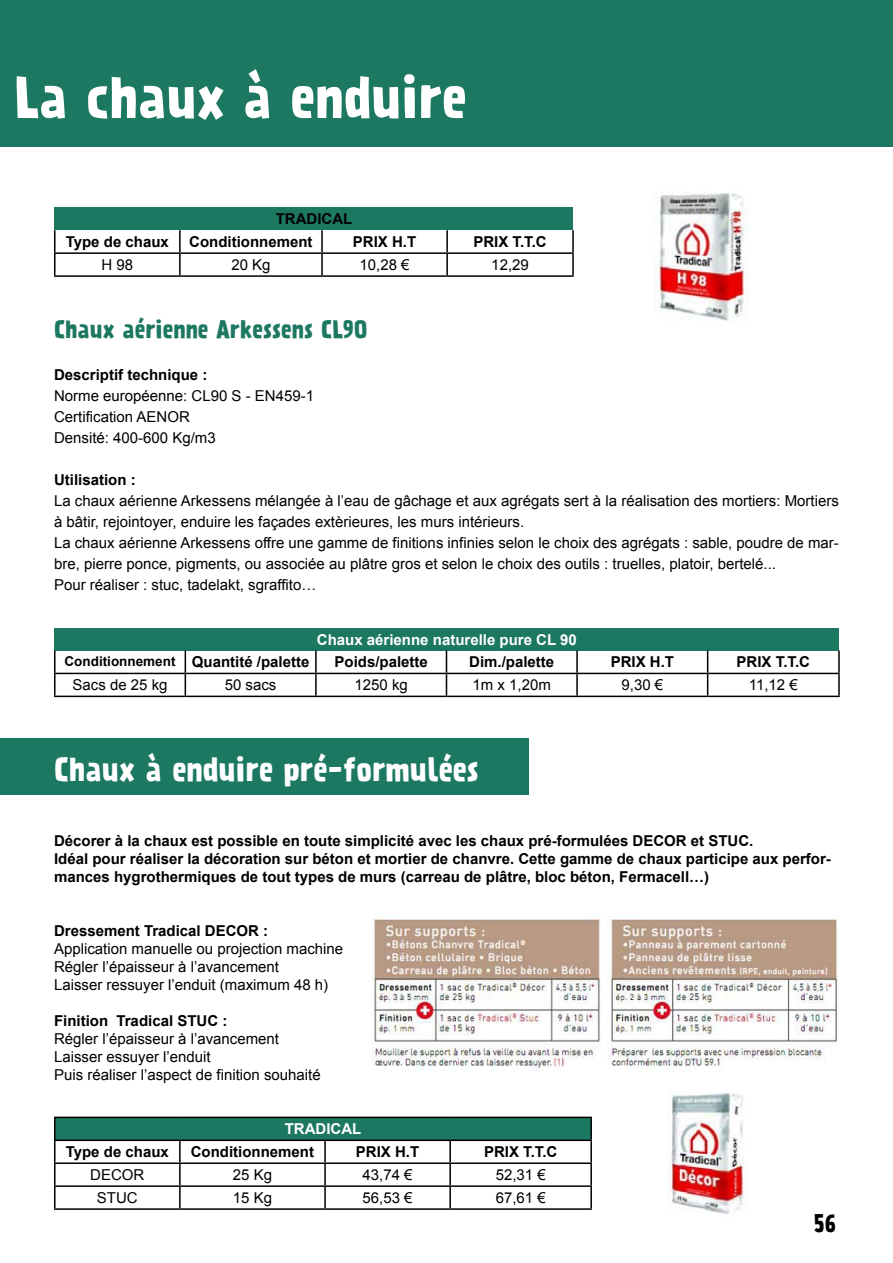
<style>
.page{position:relative;width:893px;height:1263px;background:#fff}
.page>*{position:absolute;margin:0;border:0;box-sizing:border-box;transform-origin:0 0}
.t1{font:700 52.5px "Prater Sans Two";color:#fff}
.t2{font:700 30px "Prater Sans Two";color:#fff}
.t3{font:700 22.5px "Prater Sans Two";color:#1d7862}
.t4{font:700 22.5px "Prater Sans Two";color:#000}
.t5{font:15px/21px "Arial";color:#000}
.t6{font:700 15px/18px "Arial";color:#000}
.t7{font:700 15px "Arial";color:#fff}
.s1{font-size:13.5px}
</style>
<div class="page">
<div style="left:0;top:738px;width:528px;height:57px;background:#1d7862"></div>
<div style="left:0;top:0;width:893px;height:147px;background:#1d7862"></div>
<div style="left:55px;top:628px;width:784px;height:22px;background:#1d7862"></div>
<hr style="left:54px;top:650px;width:2px;height:23px;background:#000">
<hr style="left:315px;top:650px;width:2px;height:23px;background:#000">
<hr style="left:576px;top:650px;width:2px;height:23px;background:#000">
<hr style="left:838px;top:650px;width:2px;height:23px;background:#000">
<hr style="left:54px;top:673px;width:131px;height:1px;background:#000">
<hr style="left:54px;top:674px;width:2px;height:22px;background:#000">
<hr style="left:185px;top:673px;width:131px;height:1px;background:#000">
<svg style="left:185px;top:650px;width:1px;height:46px"></svg>
<hr style="left:316px;top:673px;width:130px;height:1px;background:#000">
<hr style="left:315px;top:674px;width:2px;height:22px;background:#000">
<hr style="left:446px;top:673px;width:131px;height:1px;background:#000">
<svg style="left:446px;top:650px;width:1px;height:46px"></svg>
<hr style="left:577px;top:673px;width:131px;height:1px;background:#000">
<hr style="left:576px;top:674px;width:2px;height:22px;background:#000">
<hr style="left:708px;top:673px;width:132px;height:1px;background:#000">
<svg style="left:707px;top:650px;width:1px;height:46px"></svg>
<hr style="left:838px;top:674px;width:2px;height:22px;background:#000">
<hr style="left:54px;top:696px;width:131px;height:1px;background:#000">
<hr style="left:185px;top:696px;width:131px;height:1px;background:#000">
<hr style="left:316px;top:696px;width:130px;height:1px;background:#000">
<hr style="left:446px;top:696px;width:131px;height:1px;background:#000">
<hr style="left:577px;top:696px;width:131px;height:1px;background:#000">
<hr style="left:708px;top:696px;width:132px;height:1px;background:#000">
<div style="left:55px;top:1117px;width:536px;height:23px;background:#1d7862"></div>
<hr style="left:54px;top:1116px;width:126px;height:2px;background:#000">
<hr style="left:54px;top:1118px;width:2px;height:21px;background:#000">
<hr style="left:180px;top:1116px;width:145px;height:2px;background:#000">
<hr style="left:325px;top:1116px;width:125px;height:2px;background:#000">
<hr style="left:450px;top:1116px;width:142px;height:2px;background:#000">
<hr style="left:590px;top:1118px;width:2px;height:21px;background:#000">
<hr style="left:54px;top:1139px;width:126px;height:2px;background:#000">
<hr style="left:54px;top:1141px;width:2px;height:21px;background:#000">
<hr style="left:180px;top:1139px;width:145px;height:2px;background:#000">
<hr style="left:179px;top:1141px;width:2px;height:21px;background:#000">
<hr style="left:325px;top:1139px;width:125px;height:2px;background:#000">
<hr style="left:324px;top:1141px;width:2px;height:21px;background:#000">
<hr style="left:450px;top:1139px;width:142px;height:2px;background:#000">
<hr style="left:449px;top:1141px;width:2px;height:21px;background:#000">
<hr style="left:590px;top:1141px;width:2px;height:21px;background:#000">
<hr style="left:54px;top:1162px;width:126px;height:2px;background:#000">
<hr style="left:54px;top:1164px;width:2px;height:21px;background:#000">
<hr style="left:180px;top:1162px;width:145px;height:2px;background:#000">
<hr style="left:179px;top:1164px;width:2px;height:21px;background:#000">
<hr style="left:325px;top:1162px;width:125px;height:2px;background:#000">
<hr style="left:324px;top:1164px;width:2px;height:21px;background:#000">
<hr style="left:450px;top:1162px;width:142px;height:2px;background:#000">
<hr style="left:449px;top:1164px;width:2px;height:21px;background:#000">
<hr style="left:590px;top:1164px;width:2px;height:21px;background:#000">
<hr style="left:54px;top:1185px;width:126px;height:2px;background:#000">
<hr style="left:54px;top:1187px;width:2px;height:21px;background:#000">
<hr style="left:180px;top:1185px;width:145px;height:2px;background:#000">
<hr style="left:179px;top:1187px;width:2px;height:21px;background:#000">
<hr style="left:325px;top:1185px;width:125px;height:2px;background:#000">
<hr style="left:324px;top:1187px;width:2px;height:21px;background:#000">
<hr style="left:450px;top:1185px;width:142px;height:2px;background:#000">
<hr style="left:449px;top:1187px;width:2px;height:21px;background:#000">
<hr style="left:590px;top:1187px;width:2px;height:21px;background:#000">
<hr style="left:54px;top:1208px;width:126px;height:2px;background:#000">
<hr style="left:180px;top:1208px;width:145px;height:2px;background:#000">
<hr style="left:325px;top:1208px;width:125px;height:2px;background:#000">
<hr style="left:450px;top:1208px;width:142px;height:2px;background:#000">
<img style="left:371px;top:918px;width:467px;height:154px">
<img style="left:668px;top:1091px;width:78px;height:123px">
<div style="left:55px;top:207px;width:518px;height:23px;background:#1d7862"></div>
<hr style="left:54px;top:230px;width:2px;height:22px;background:#000">
<hr style="left:179px;top:230px;width:2px;height:22px;background:#000">
<hr style="left:321px;top:230px;width:2px;height:22px;background:#000">
<hr style="left:446px;top:230px;width:2px;height:22px;background:#000">
<hr style="left:572px;top:230px;width:2px;height:22px;background:#000">
<hr style="left:54px;top:252px;width:126px;height:2px;background:#000">
<hr style="left:54px;top:254px;width:2px;height:21px;background:#000">
<hr style="left:180px;top:252px;width:142px;height:2px;background:#000">
<hr style="left:179px;top:254px;width:2px;height:21px;background:#000">
<hr style="left:322px;top:252px;width:125px;height:2px;background:#000">
<hr style="left:321px;top:254px;width:2px;height:21px;background:#000">
<hr style="left:447px;top:252px;width:127px;height:2px;background:#000">
<hr style="left:446px;top:254px;width:2px;height:21px;background:#000">
<hr style="left:572px;top:254px;width:2px;height:21px;background:#000">
<hr style="left:54px;top:275px;width:126px;height:2px;background:#000">
<hr style="left:180px;top:275px;width:142px;height:2px;background:#000">
<hr style="left:322px;top:275px;width:125px;height:2px;background:#000">
<hr style="left:447px;top:275px;width:127px;height:2px;background:#000">
<img style="left:655px;top:192px;width:94px;height:129px">
<h1 class="t1" style="left:14px;top:64px;width:455px">La chaux à enduire</h1>
<p class="t6" style="left:276px;top:210px;width:78px">TRADICAL</p>
<p class="t6" style="left:66px;top:233px;width:105px">Type de chaux</p>
<p class="t6" style="left:189px;top:233px;width:125px">Conditionnement</p>
<p class="t6" style="left:353px;top:233px;width:65px">PRIX H.T</p>
<p class="t6" style="left:473px;top:233px;width:75px">PRIX T.T.C</p>
<p class="t5" style="left:101px;top:254px;width:33px">H 98</p>
<p class="t5" style="left:231px;top:254px;width:41px">20 Kg</p>
<p class="t5" style="left:360px;top:254px;width:52px">10,28 €</p>
<p class="t5" style="left:491px;top:254px;width:39px">12,29</p>
<h3 class="t3" style="left:54px;top:315px;width:315px">Chaux aérienne Arkessens CL90</h3>
<p class="t6" style="left:54px;top:366px;width:155px">Descriptif technique :</p>
<p class="t5" style="left:54px;top:385px;width:262px">Norme européenne: CL90 S - EN459-1<br>Certification AENOR<br>Densité: 400-600 Kg/m3</p>
<p class="t6" style="left:54px;top:471px;width:83px">Utilisation :</p>
<p class="t5" style="left:54px;top:490px;width:786px">La chaux aérienne Arkessens mélangée à lʼeau de gâchage et aux agrégats sert à la réalisation des mortiers: Mortiers à bâtir, rejointoyer, enduire les façades extèrieures, les murs intérieurs.<br>La chaux aérienne Arkessens offre une gamme de finitions infinies selon le choix des agrégats : sable, poudre de mar&shy;bre, pierre ponce, pigments, ou associée au plâtre gros et selon le choix des outils : truelles, platoir, bertelé...<br>Pour réaliser : stuc, tadelakt, sgraffito…</p>
<p class="t7" style="left:317px;top:629px;width:261px">Chaux aérienne naturelle pure CL 90</p>
<p class="t6" style="left:65px;top:654px;width:246px"><span class="s1">Conditionnement</span> Quantité /palette</p>
<p class="t6" style="left:334px;top:654px;width:95px">Poids/palette</p>
<p class="t6" style="left:469px;top:654px;width:87px">Dim./palette</p>
<p class="t6" style="left:611px;top:654px;width:65px">PRIX H.T</p>
<p class="t6" style="left:737px;top:654px;width:75px">PRIX T.T.C</p>
<p class="t5" style="left:73px;top:675px;width:97px">Sacs de 25 kg</p>
<p class="t5" style="left:225px;top:675px;width:53px">50 sacs</p>
<p class="t5" style="left:354px;top:675px;width:55px">1250 kg</p>
<p class="t5" style="left:473px;top:675px;width:80px">1m x 1,20m</p>
<p class="t5" style="left:621px;top:675px;width:43px">9,30 €</p>
<p class="t5" style="left:749px;top:675px;width:50px">11,12 €</p>
<h2 class="t2" style="left:54px;top:750px;width:426px">Chaux à enduire pré-formulées</h2>
<p class="t6" style="left:54px;top:832px;width:778px">Décorer à la chaux est possible en toute simplicité avec les chaux pré-formulées DECOR et STUC.<br>Idéal pour réaliser la décoration sur béton et mortier de chanvre. Cette gamme de chaux participe aux perfor&shy;mances hygrothermiques de tout types de murs (carreau de plâtre, bloc béton, Fermacell…)</p>
<p class="t6" style="left:54px;top:922px;width:216px">Dressement Tradical DECOR :</p>
<p class="t5" style="left:54px;top:940px;width:291px;line-height:18px">Application manuelle ou projection machine<br>Régler l’épaisseur à l’avancement<br>Laisser ressuyer l’enduit (maximum 48 h)</p>
<p class="t6" style="left:54px;top:1012px;width:175px">Finition Tradical STUC :</p>
<p class="t5" style="left:54px;top:1030px;width:268px;line-height:18px">Régler l’épaisseur à l’avancement<br>Laisser essuyer l’enduit<br>Puis réaliser l’aspect de finition souhaité</p>
<p class="t7" style="left:285px;top:1119px;width:78px">TRADICAL</p>
<p class="t6" style="left:66px;top:1143px;width:105px">Type de chaux</p>
<p class="t6" style="left:191px;top:1143px;width:125px">Conditionnement</p>
<p class="t6" style="left:356px;top:1143px;width:65px">PRIX H.T</p>
<p class="t6" style="left:484px;top:1143px;width:75px">PRIX T.T.C</p>
<p class="t5" style="left:90px;top:1164px;width:56px">DECOR</p>
<p class="t5" style="left:233px;top:1164px;width:41px">25 Kg</p>
<p class="t5" style="left:363px;top:1164px;width:52px">43,74 €</p>
<p class="t5" style="left:496px;top:1164px;width:52px">52,31 €</p>
<p class="t5" style="left:97px;top:1187px;width:42px">STUC</p>
<p class="t5" style="left:233px;top:1187px;width:41px">15 Kg</p>
<p class="t5" style="left:363px;top:1187px;width:52px">56,53 €</p>
<p class="t5" style="left:496px;top:1187px;width:52px">67,61 €</p>
<h3 class="t4" style="left:814px;top:1209px;width:23px">56</h3>
</div>
